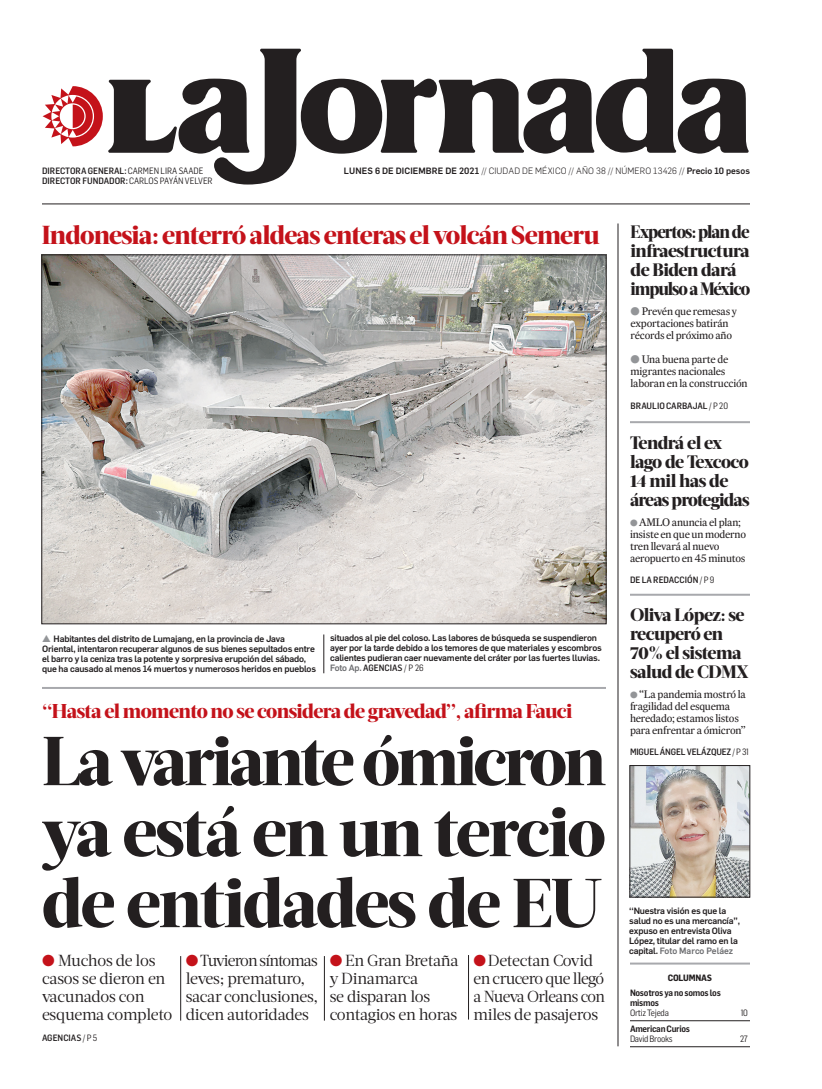
<style>
.page{position:relative;width:822px;height:1089px;background:#fff}
.page>*{position:absolute;margin:0;border:0;box-sizing:border-box;transform-origin:0 0}
.CABEZA_72{font:800 69px/71px "Acta Headline";letter-spacing:-.04em;color:#231f20;text-align:justify}
.CABEZA_FOTO_24{font:800 26px "Acta Headline";letter-spacing:-.03em;color:#c4121a}
.BALAZO_ROJO_19{font:800 20px "Acta Headline";letter-spacing:-.03em;color:#c4121a}
.AVISO_18{font:800 18px/19px "Acta Headline";letter-spacing:-.04em;color:#231f20}
.AVISO_18-2{font:800 18px/19px "Acta Headline";letter-spacing:-.04em;color:#231f20;scale:.94 1}
.SUMARIO_17{font:16px/18px "Acta Deck";letter-spacing:-.025em;color:#231f20}
.SUMARIO_9_5{font:11px/12px "Expresso Tx";letter-spacing:-.02em;color:#231f20}
.PIE_DE_FOTO_SIN_PLEC{font:500 9px/10px "Flama";letter-spacing:-.02em;color:#231f20}
.FECHA_AÑO_NUM_PORTAD{font:300 9px "Flama";letter-spacing:.01em;color:#231f20}
.SUMARIO_9_5-2{font:500 9px "Flama Semicond";letter-spacing:-.01em;color:#231f20}
.CREDITO_PORTADA{font:500 9px "Flama Semicond";color:#231f20}
.SECCION_AUTOR_CONTRA{font:600 9px/10px "Flama Semicond";letter-spacing:-.03em;color:#231f20}
.SECCION_AUTOR_CONTRA-2{font:9px "Flama Semicond";letter-spacing:-.03em;color:#231f20}
.NOMBRE_COLUMNA_CONTR{font:600 9px "Flama Semicond";letter-spacing:-.03em;color:#231f20}
.SECCION_CONTRA{font:700 9px "Flama Semicond";letter-spacing:-.02em;color:#231f20}
.s1{font-weight:400}
.s2{font-weight:500}
.s3{color:#939598}
.s4{color:#6c6d70}
.s5{font-family:"Flama Semicond"}
.s6{font-family:"Flama Semicond";font-weight:400}
.s7{color:#c4121a}
.s8{font-size:9px;color:#939598}
</style>
<div class="page">
<svg style="left:43px;top:49px;width:706px;height:136px"></svg>
<hr style="left:42px;top:204px;width:708px;height:1px;background:#231f20">
<hr style="left:618px;top:224px;width:1px;height:822px;background:#231f20">
<hr style="left:181px;top:956px;width:1px;height:65px;background:#231f20">
<hr style="left:324px;top:956px;width:1px;height:65px;background:#231f20">
<hr style="left:468px;top:955px;width:1px;height:65px;background:#231f20">
<hr style="left:42px;top:687px;width:564px;height:2px;background:#a8a9ad">
<img style="left:44px;top:257px;width:560px;height:365px">
<hr style="left:324px;top:634px;width:1px;height:39px;background:#231f20">
<hr style="left:630px;top:421px;width:120px;height:2px;background:#a8a9ad">
<hr style="left:630px;top:594px;width:120px;height:2px;background:#a8a9ad">
<hr style="left:630px;top:963px;width:120px;height:2px;background:#a8a9ad">
<hr style="left:630px;top:1021px;width:120px;height:1px;background:#231f20">
<hr style="left:630px;top:1047px;width:120px;height:1px;background:#231f20">
<img style="left:632px;top:767px;width:116px;height:128px">
<div style="left:630px;top:765px;width:120px;height:132px;border:1px solid #231f20"></div>
<p class="CREDITO_PORTADA" style="left:42px;top:165px;width:163px">DIRECTORA GENERAL: <span class="s1">CARMEN LIRA SAADE</span></p>
<p class="FECHA_AÑO_NUM_PORTAD" style="left:344px;top:164px;width:408px"><span class="s2">LUNES 6 DE DICIEMBRE DE 2021</span> // CIUDAD DE MÉXICO // AÑO 38 // NÚMERO 13426 // <span class="s2">Precio 10 pesos</span></p>
<p class="CREDITO_PORTADA" style="left:42px;top:175px;width:172px">DIRECTOR FUNDADOR: <span class="s1">CARLOS PAYÁN VELVER</span></p>
<p class="CABEZA_FOTO_24" style="left:42px;top:220px;width:559px">Indonesia: enterró aldeas enteras el volcán Semeru</p>
<p class="PIE_DE_FOTO_SIN_PLEC" style="left:42px;top:633px;width:275px"><span class="s3">▲</span> Habitantes del distrito de Lumajang, en la provincia de Java Oriental, intentaron recuperar algunos de sus bienes sepultados entre el barro y la ceniza tras la potente y sorpresiva erupción del sábado, que ha causado al menos 14 muertos y numerosos heridos en pueblos</p>
<p class="PIE_DE_FOTO_SIN_PLEC" style="left:330px;top:633px;width:273px">situados al pie del coloso. Las labores de búsqueda se suspendieron ayer por la tarde debido a los temores de que materiales y escombros calientes pudieran caer nuevamente del cráter por las fuertes lluvias.<br><span class="s4">Foto Ap.</span> <span class="s5">AGENCIAS</span> <span class="s6">/ P 26</span></p>
<p class="BALAZO_ROJO_19" style="left:42px;top:699px;width:532px">‘‘Hasta el momento no se considera de gravedad’’, afirma Fauci</p>
<p class="CABEZA_72" style="left:42px;top:726px;width:566px">La variante ómicron ya está en un tercio de entidades de EU</p>
<p class="SUMARIO_17" style="left:42px;top:952px;width:132px"><span class="s7">●</span> Muchos de los casos se dieron en vacunados con esquema completo</p>
<p class="SUMARIO_17" style="left:186px;top:952px;width:134px"><span class="s7">●</span>Tuvieron síntomas leves; prematuro, sacar conclusiones, dicen autoridades</p>
<p class="SUMARIO_17" style="left:330px;top:952px;width:130px"><span class="s7">●</span> En Gran Bretaña y Dinamarca<br>se disparan los contagios en horas</p>
<p class="SUMARIO_17" style="left:474px;top:952px;width:133px"><span class="s7">●</span> Detectan Covid en crucero que llegó a Nueva Orleans con miles de pasajeros</p>
<p class="SUMARIO_9_5-2" style="left:42px;top:1032px;width:57px">AGENCIAS <span class="s1">/ P 5</span></p>
<p class="AVISO_18-2" style="left:631px;top:223px;width:129px">Expertos: plan de infraestructura de Biden dará impulso a México</p>
<p class="SUMARIO_9_5" style="left:631px;top:306px;width:108px"><span class="s3">●</span> Prevén que remesas y exportaciones batirán récords el próximo año</p>
<p class="SUMARIO_9_5" style="left:631px;top:354px;width:119px"><span class="s3">●</span> Una buena parte de migrantes nacionales laboran en la construcción</p>
<p class="SUMARIO_9_5-2" style="left:631px;top:400px;width:99px">BRAULIO CARBAJAL <span class="s1">/ P 20</span></p>
<p class="AVISO_18" style="left:630px;top:433px;width:121px">Tendrá el ex lago de Texcoco<br>14 mil has de áreas protegidas</p>
<p class="SUMARIO_9_5" style="left:630px;top:516px;width:118px"><span class="s8">●</span> AMLO anuncia el plan; insiste en que un moderno tren llevará al nuevo aeropuerto en 45 minutos</p>
<p class="SUMARIO_9_5-2" style="left:630px;top:574px;width:86px">DE LA REDACCIÓN <span class="s1">/ P 9</span></p>
<p class="AVISO_18" style="left:630px;top:605px;width:120px">Oliva López: se recuperó en<br>70% el sistema salud de CDMX</p>
<p class="SUMARIO_9_5" style="left:630px;top:688px;width:117px"><span class="s8">●</span> ‘‘La pandemia mostró la fragilidad del esquema heredado; estamos listos para enfrentar a ómicron’’</p>
<p class="SUMARIO_9_5-2" style="left:630px;top:746px;width:121px">MIGUEL ÁNGEL VELÁZQUEZ <span class="s1">/ P 31</span></p>
<p class="PIE_DE_FOTO_SIN_PLEC" style="left:629px;top:905px;width:112px">‘‘Nuestra visión es que la salud no es una mercancía’’, expuso en entrevista Oliva<br>López, titular del ramo en la capital. <span class="s4">Foto Marco Peláez</span></p>
<p class="SECCION_CONTRA" style="left:668px;top:971px;width:46px">COLUMNAS</p>
<p class="SECCION_AUTOR_CONTRA" style="left:630px;top:988px;width:92px">Nosotros ya no somos los mismos<br><span class="s1">Ortiz Tejeda</span></p>
<p class="SECCION_AUTOR_CONTRA-2" style="left:741px;top:1007px;width:9px">10</p>
<p class="NOMBRE_COLUMNA_CONTR" style="left:630px;top:1023px;width:62px">American Curios</p>
<p class="SECCION_AUTOR_CONTRA-2" style="left:630px;top:1033px;width:44px">David Brooks</p>
<p class="SECCION_AUTOR_CONTRA-2" style="left:740px;top:1033px;width:9px">27</p>
</div>
